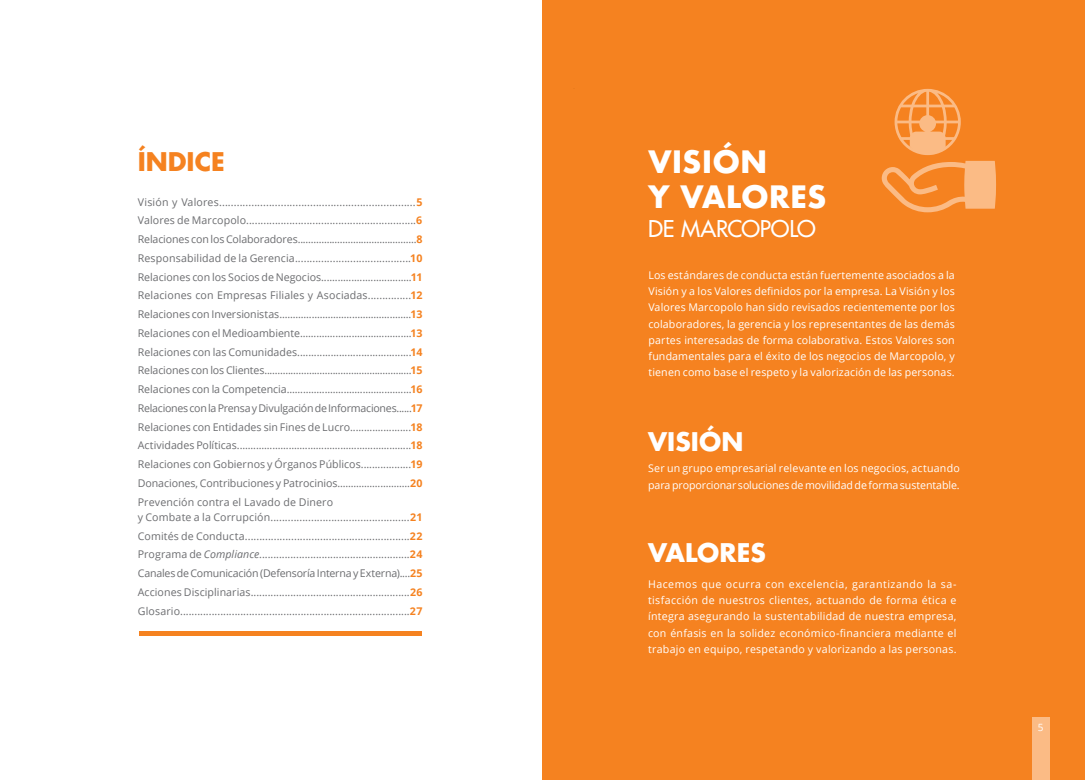
<style>
.page{position:relative;width:1085px;height:780px;background:#fff}
.page>*{position:absolute;margin:0;border:0;box-sizing:border-box;transform-origin:0 0}
.t1{font:700 30px/35px "Futura";color:#fff}
.t2{font:700 25px "Futura Std";letter-spacing:.005em;color:#fff}
.t3{font:700 25px "Futura Std";color:#f58220}
.t4{font:500 22.5px "Futura Std";letter-spacing:-.01em;color:#fff}
.t5{font:10.62px/18.8px "Open Sans";letter-spacing:.01em;color:#6c6d70;text-align:justify}
.t6{font:10.62px/16.2px "Open Sans";letter-spacing:.015em;color:#fff;text-align:justify}
.t7{font:10px "Open Sans";color:#fff}
.s1{font-weight:700;color:#f58220}
.s2{font-style:italic}
</style>
<div class="page">
<div style="left:542px;top:0;width:542px;height:780px;background:#f58220"></div>
<svg style="left:894px;top:89px;width:66px;height:66px"></svg>
<svg style="left:881px;top:161px;width:114px;height:51px"></svg>
<hr style="left:139px;top:631px;width:283px;height:4px;background:#f58220">
<div style="left:1031px;top:718px;width:18px;height:62px;background:#fbbb85"></div>
<h2 class="t3" style="left:138px;top:145px;width:89px">ÍNDICE</h2>
<p class="t5" style="left:138px;top:192px;width:286px">Visión y Valores...................................................................<span class="s1">5<br></span>Valores de Marcopolo...........................................................<span class="s1">6<br></span>Relaciones con los Colaboradores.............................................<span class="s1">8<br></span>Responsabilidad de la Gerencia........................................<span class="s1">10<br></span>Relaciones con los Socios de Negocios.................................<span class="s1">11<br></span>Relaciones con Empresas Filiales y Asociadas...............<span class="s1">12<br></span>Relaciones con Inversionistas.................................................<span class="s1">13<br></span>Relaciones con el Medioambiente.........................................<span class="s1">13<br></span>Relaciones con las Comunidades.........................................<span class="s1">14<br></span>Relaciones con los Clientes........................................................<span class="s1">15<br></span>Relaciones con la Competencia..............................................<span class="s1">16<br></span>Relaciones con la Prensa y Divulgación de Informaciones......<span class="s1">17<br></span>Relaciones con Entidades sin Fines de Lucro......................<span class="s1">18<br></span>Actividades Políticas................................................................<span class="s1">18<br></span>Relaciones con Gobiernos y Órganos Públicos..................<span class="s1">19<br></span>Donaciones, Contribuciones y Patrocinios...........................<span class="s1">20<br></span>Prevención contra el Lavado de Dinero</p>
<p class="t5" style="left:138px;top:507px;width:286px">y Combate a la Corrupción................................................<span class="s1">21<br></span>Comités de Conducta.........................................................<span class="s1">22<br></span>Programa de <span class="s2">Compliance</span>.....................................................<span class="s1">24<br></span>Canales de Comunicación (Defensoría Interna y Externa)....<span class="s1">25<br></span>Acciones Disciplinarias........................................................<span class="s1">26<br></span>Glosario................................................................................<span class="s1">27</span></p>
<h1 class="t1" style="left:648px;top:144px;width:180px">VISIÓN<br>Y VALORES</h1>
<h3 class="t4" style="left:648px;top:215px;width:169px">DE MARCOPOLO</h3>
<p class="t6" style="left:648px;top:267px;width:308px">Los estándares de conducta están fuertemente asociados a la Visión y a los Valores definidos por la empresa. La Visión y los Valores Marcopolo han sido revisados recientemente por los colaboradores, la gerencia y los representantes de las demás partes interesadas de forma colaborativa. Estos Valores son fundamentales para el éxito de los negocios de Marcopolo, y tienen como base el respeto y la valorización de las personas.</p>
<h2 class="t2" style="left:648px;top:425px;width:97px">VISIÓN</h2>
<p class="t6" style="left:648px;top:460px;width:313px">Ser un grupo empresarial relevante en los negocios, actuando para proporcionar soluciones de movilidad de forma sustentable.</p>
<h2 class="t2" style="left:648px;top:536px;width:119px">VALORES</h2>
<p class="t6" style="left:648px;top:575px;width:310px">Hacemos que ocurra con excelencia, garantizando la sa&shy;tisfacción de nuestros clientes, actuando de forma ética e íntegra asegurando la sustentabilidad de nuestra empresa, con énfasis en la solidez económico-financiera mediante el trabajo en equipo, respetando y valorizando a las personas.</p>
<p class="t7" style="left:1037px;top:720px;width:7px">5</p>
</div>
